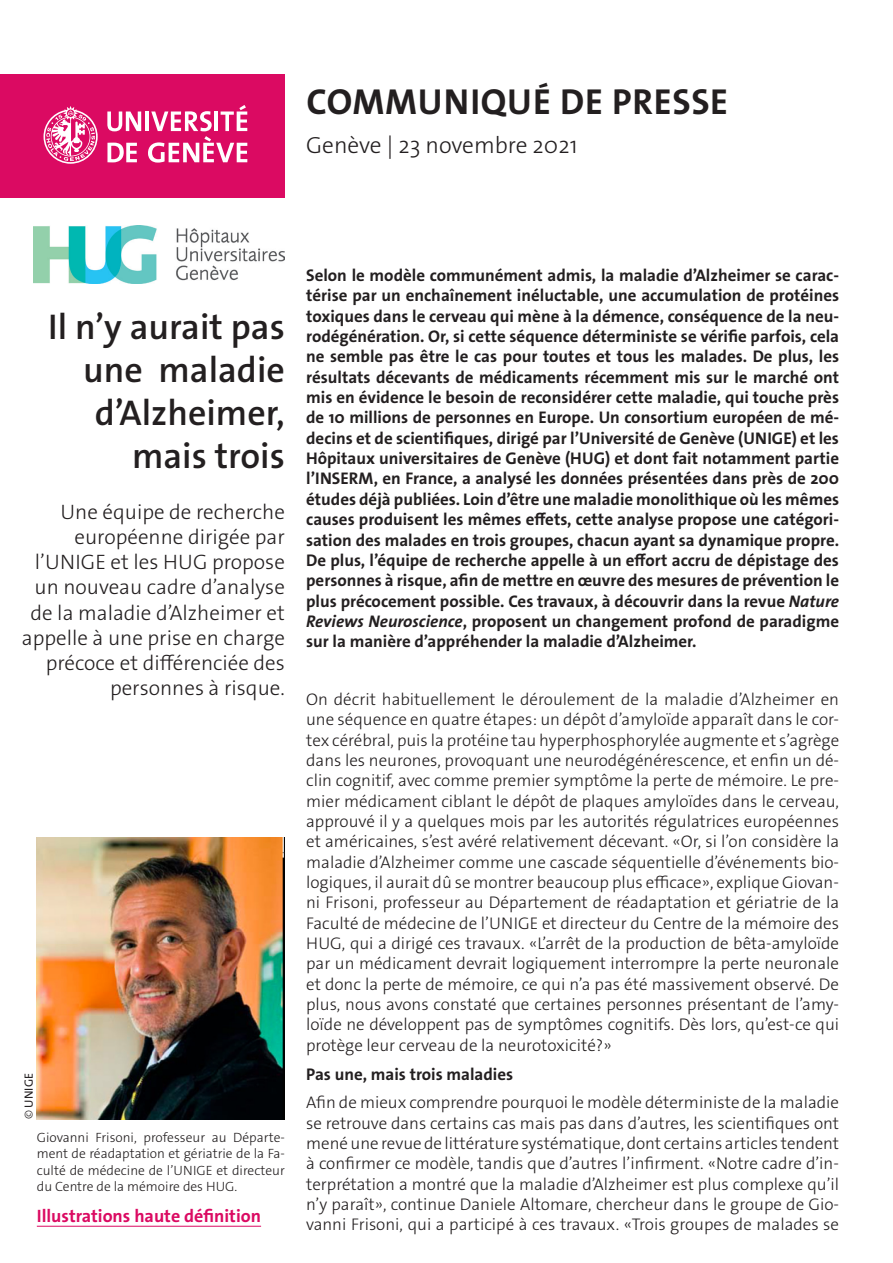
<style>
.page{position:relative;width:893px;height:1263px;background:#fff}
.page>*{position:absolute;margin:0;border:0;box-sizing:border-box;transform-origin:0 0}
._4__texte_courant{font:700 36.3px "The Sans Os F";letter-spacing:.02em;color:#231f20}
._1__grand_titre{font:600 36px/43.2px "The Sans Os F";color:#231f20;text-align:right}
._4__texte_courant-2{font:300 23.4px "The Sans Os F";color:#231f20}
._1__grand_titre-2{font:300 21px/25.2px "The Sans Os F";color:#231f20;text-align:right}
.t1{font:700 18px "The Sans Os F";color:#db0a62}
._4__texte_courant-3{font:300 16.95px/20.4px "The Sans Os F";color:#231f20;text-align:justify}
._4__texte_courant-4{font:700 16.95px/20.4px "The Sans Os F";color:#231f20;text-align:justify}
.t2{font:300 13.5px/16.2px "The Sans Os F";color:#231f20;text-align:justify}
.t3{font:12px "The Sans Os F";letter-spacing:.01em;color:#231f20}
.s1{font-weight:300}
.s2{font-style:italic}
</style>
<div class="page">
<div style="left:0;top:74px;width:285px;height:124px;background:#db0a62"></div>
<svg style="left:44px;top:106px;width:54px;height:58px"></svg>
<svg style="left:107px;top:111px;width:34px;height:20px"></svg>
<hr style="left:145px;top:111px;width:4px;height:20px;background:#fff">
<svg style="left:107px;top:143px;width:30px;height:19px"></svg>
<svg style="left:148px;top:105px;width:99px;height:58px"></svg>
<hr style="left:37px;top:1226px;width:224px;height:1px;background:#db0a62">
<img style="left:34px;top:226px;width:251px;height:57px">
<img style="left:37px;top:838px;width:248px;height:281px">
<p class="_4__texte_courant" style="left:306px;top:78px;width:423px">COMMUNIQUÉ DE PRESSE</p>
<p class="_4__texte_courant-2" style="left:306px;top:130px;width:273px">Genève | 23 novembre 2021</p>
<p class="_1__grand_titre" style="left:48px;top:305px;width:238px">Il n’y aurait pas une maladie d’Alzheimer, mais trois</p>
<p class="_1__grand_titre-2" style="left:22px;top:499px;width:265px">Une équipe de recherche européenne dirigée par l’UNIGE et les HUG propose un nouveau cadre d’analyse de la maladie d’Alzheimer et appelle à une prise en charge précoce et différenciée des personnes à risque.</p>
<p class="t3" style="left:21px;top:1119px;width:48px;rotate:-90deg"><span class="s1">©</span> UNIGE</p>
<p class="t2" style="left:37px;top:1129px;width:250px">Giovanni Frisoni, professeur au Départe&shy;ment de réadaptation et gériatrie de la Fa&shy;culté de médecine de l’UNIGE et directeur du Centre de la mémoire des HUG.</p>
<p class="t1" style="left:37px;top:1204px;width:226px">Illustrations haute définition</p>
<p class="_4__texte_courant-4" style="left:306px;top:265px;width:534px">Selon le modèle communément admis, la maladie d’Alzheimer se carac&shy;térise par un enchaînement inéluctable, une accumulation de protéines toxiques dans le cerveau qui mène à la démence, conséquence de la neu&shy;rodégénération. Or, si cette séquence déterministe se vérifie parfois, cela ne semble pas être le cas pour toutes et tous les malades. De plus, les résultats décevants de médicaments récemment mis sur le marché ont mis en évidence le besoin de reconsidérer cette maladie, qui touche près de 10 millions de personnes en Europe. Un consortium européen de mé&shy;decins et de scientifiques, dirigé par l’Université de Genève (UNIGE) et les Hôpitaux universitaires de Genève (HUG) et dont fait notamment partie l’INSERM, en France, a analysé les données présentées dans près de 200 études déjà publiées. Loin d’être une maladie monolithique où les mêmes causes produisent les mêmes effets, cette analyse propose une catégori&shy;sation des malades en trois groupes, chacun ayant sa dynamique propre.<br>De plus, l’équipe de recherche appelle à un effort accru de dépistage des personnes à risque, afin de mettre en œuvre des mesures de prévention le plus précocement possible. Ces travaux, à découvrir dans la revue <span class="s2">Nature Reviews Neuroscience</span>, proposent un changement profond de paradigme sur la manière d’appréhender la maladie d’Alzheimer.</p>
<p class="_4__texte_courant-3" style="left:306px;top:689px;width:534px">On décrit habituellement le déroulement de la maladie d’Alzheimer en une séquence en quatre étapes: un dépôt d’amyloïde apparaît dans le cor&shy;tex cérébral, puis la protéine tau hyperphosphorylée augmente et s’agrège dans les neurones, provoquant une neurodégénérescence, et enfin un dé&shy;clin cognitif, avec comme premier symptôme la perte de mémoire. Le pre&shy;mier médicament ciblant le dépôt de plaques amyloïdes dans le cerveau, approuvé il y a quelques mois par les autorités régulatrices européennes et américaines, s’est avéré relativement décevant. «Or, si l’on considère la maladie d’Alzheimer comme une cascade séquentielle d’événements bio&shy;logiques, il aurait dû se montrer beaucoup plus efficace», explique Giovan&shy;ni Frisoni, professeur au Département de réadaptation et gériatrie de la Faculté de médecine de l’UNIGE et directeur du Centre de la mémoire des HUG, qui a dirigé ces travaux. «L’arrêt de la production de bêta-amyloïde par un médicament devrait logiquement interrompre la perte neuronale et donc la perte de mémoire, ce qui n’a pas été massivement observé. De plus, nous avons constaté que certaines personnes présentant de l’amy&shy;loïde ne développent pas de symptômes cognitifs. Dès lors, qu’est-ce qui protège leur cerveau de la neurotoxicité?»</p>
<p class="_4__texte_courant-4" style="left:306px;top:1064px;width:209px">Pas une, mais trois maladies</p>
<p class="_4__texte_courant-3" style="left:306px;top:1092px;width:534px">Afin de mieux comprendre pourquoi le modèle déterministe de la maladie se retrouve dans certains cas mais pas dans d’autres, les scientifiques ont mené une revue de littérature systématique, dont certains articles tendent à confirmer ce modèle, tandis que d’autres l’infirment. «Notre cadre d’in&shy;terprétation a montré que la maladie d’Alzheimer est plus complexe qu’il n’y paraît», continue Daniele Altomare, chercheur dans le groupe de Gio&shy;vanni Frisoni, qui a participé à ces travaux. «Trois groupes de malades se</p>
</div>
